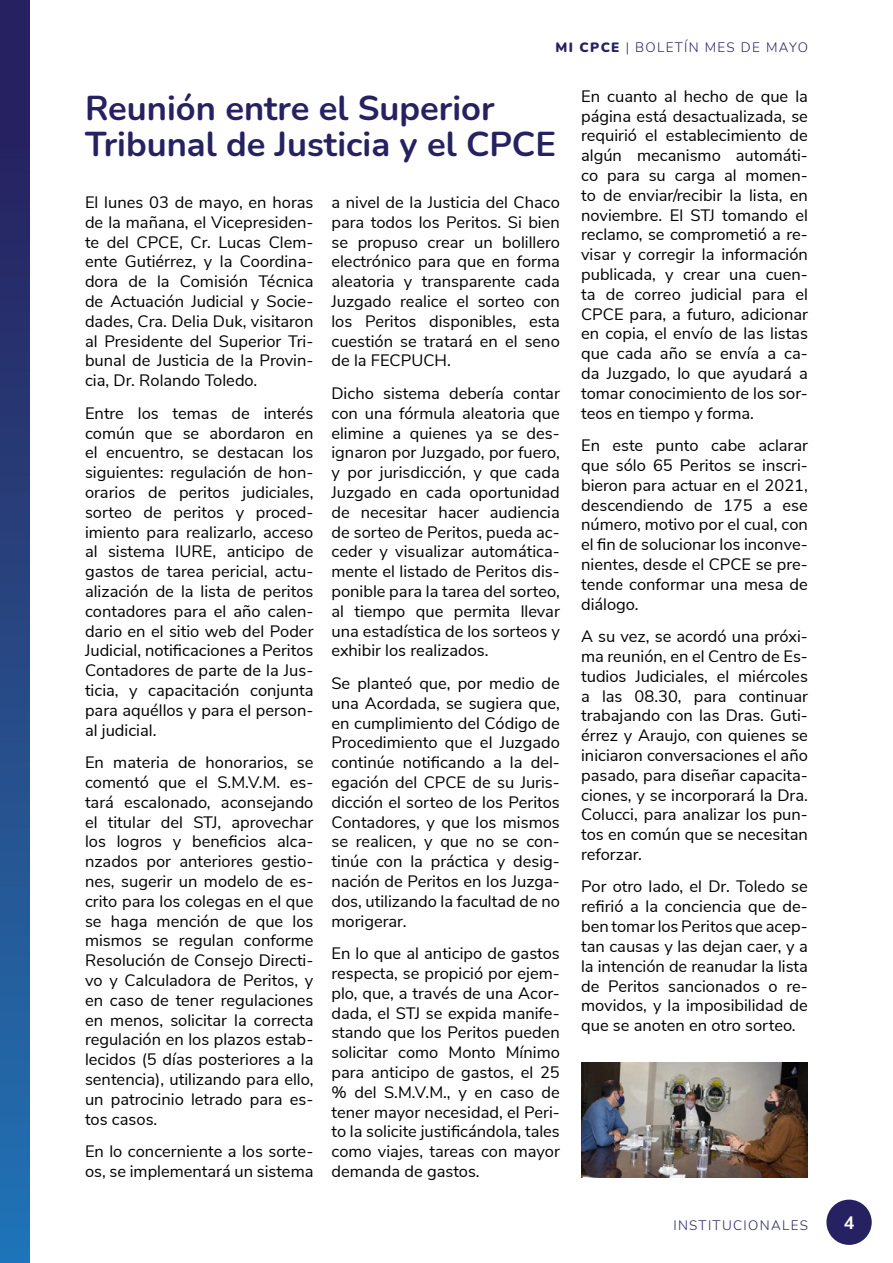
<style>
.page{position:relative;width:893px;height:1263px;background:#fff}
.page>*{position:absolute;margin:0;border:0;box-sizing:border-box;transform-origin:0 0}
.t1{font:700 34.5px/36px "Nunito";color:#262262}
.t2{font:700 18px "Nunito Sans";color:#fff}
.t3{font:16.5px/19.8px "Nunito Sans";color:#000;text-align:justify}
.t4{font:300 13.5px "Nunito";letter-spacing:.1em;color:#262262}
.s1{font-weight:900}
</style>
<div class="page">
<div style="left:826px;top:1199px;width:46px;height:46px;background:#262262;border-radius:50%"></div>
<div style="left:0;top:0;width:29px;height:1263px;background:linear-gradient(to bottom,#291a57,#2373b3)"></div>
<img style="left:581px;top:1062px;width:227px;height:115px">
<p class="t4" style="left:555px;top:38px;width:254px"><span class="s1">MI CPCE</span> | BOLETÍN MES DE MAYO</p>
<h1 class="t1" style="left:85px;top:89px;width:472px">Reunión entre el Superior<br>Tribunal de Justicia y el CPCE</h1>
<p class="t3" style="left:85px;top:191px;width:230px">El lunes 03 de mayo, en horas de la mañana, el Vicepresiden&shy;te del CPCE, Cr. Lucas Clem&shy;ente Gutiérrez, y la Coordina&shy;dora de la Comisión Técnica de Actuación Judicial y Socie&shy;dades, Cra. Delia Duk, visitaron al Presidente del Superior Tri&shy;bunal de Justicia de la Provin&shy;cia, Dr. Rolando Toledo.</p>
<p class="t3" style="left:85px;top:402px;width:230px">Entre los temas de interés común que se abordaron en el encuentro, se destacan los siguientes: regulación de hon&shy;orarios de peritos judiciales, sorteo de peritos y proced&shy;imiento para realizarlo, acceso al sistema IURE, anticipo de gastos de tarea pericial, actu&shy;alización de la lista de peritos contadores para el año calen&shy;dario en el sitio web del Poder Judicial, notificaciones a Peritos Contadores de parte de la Jus&shy;ticia, y capacitación conjunta para aquéllos y para el person&shy;al judicial.</p>
<p class="t3" style="left:85px;top:751px;width:230px">En materia de honorarios, se comentó que el S.M.V.M. es&shy;tará escalonado, aconsejando el titular del STJ, aprovechar los logros y beneficios alca&shy;nzados por anteriores gestio&shy;nes, sugerir un modelo de es&shy;crito para los colegas en el que se haga mención de que los mismos se regulan conforme Resolución de Consejo Directi&shy;vo y Calculadora de Peritos, y en caso de tener regulaciones en menos, solicitar la correcta regulación en los plazos estab&shy;lecidos (5 días posteriores a la sentencia), utilizando para ello, un patrocinio letrado para es&shy;tos casos.</p>
<p class="t3" style="left:85px;top:1140px;width:230px">En lo concerniente a los sorte&shy;os, se implementará un sistema</p>
<p class="t3" style="left:331px;top:191px;width:230px">a nivel de la Justicia del Chaco para todos los Peritos. Si bien se propuso crear un bolillero electrónico para que en forma aleatoria y transparente cada Juzgado realice el sorteo con los Peritos disponibles, esta cuestión se tratará en el seno de la FECPUCH.</p>
<p class="t3" style="left:331px;top:382px;width:230px">Dicho sistema debería contar con una fórmula aleatoria que elimine a quienes ya se des&shy;ignaron por Juzgado, por fuero, y por jurisdicción, y que cada Juzgado en cada oportunidad de necesitar hacer audiencia de sorteo de Peritos, pueda ac&shy;ceder y visualizar automática&shy;mente el listado de Peritos dis&shy;ponible para la tarea del sorteo, al tiempo que permita llevar una estadística de los sorteos y exhibir los realizados.</p>
<p class="t3" style="left:331px;top:672px;width:230px">Se planteó que, por medio de una Acordada, se sugiera que, en cumplimiento del Código de Procedimiento que el Juzgado continúe notificando a la del&shy;egación del CPCE de su Juris&shy;dicción el sorteo de los Peritos Contadores, y que los mismos se realicen, y que no se con&shy;tinúe con la práctica y desig&shy;nación de Peritos en los Juzga&shy;dos, utilizando la facultad de no morigerar.</p>
<p class="t3" style="left:331px;top:942px;width:230px">En lo que al anticipo de gastos respecta, se propició por ejem&shy;plo, que, a través de una Acor&shy;dada, el STJ se expida manife&shy;stando que los Peritos pueden solicitar como Monto Mínimo para anticipo de gastos, el 25 % del S.M.V.M., y en caso de tener mayor necesidad, el Peri&shy;to la solicite justificándola, tales como viajes, tareas con mayor demanda de gastos.</p>
<p class="t3" style="left:581px;top:85px;width:228px">En cuanto al hecho de que la página está desactualizada, se requirió el establecimiento de algún mecanismo automáti&shy;co para su carga al momen&shy;to de enviar/recibir la lista, en noviembre. El STJ tomando el reclamo, se comprometió a re&shy;visar y corregir la información publicada, y crear una cuen&shy;ta de correo judicial para el CPCE para, a futuro, adicionar en copia, el envío de las listas que cada año se envía a ca&shy;da Juzgado, lo que ayudará a tomar conocimiento de los sor&shy;teos en tiempo y forma.</p>
<p class="t3" style="left:581px;top:434px;width:228px">En este punto cabe aclarar que sólo 65 Peritos se inscri&shy;bieron para actuar en el 2021, descendiendo de 175 a ese número, motivo por el cual, con el fin de solucionar los inconve&shy;nientes, desde el CPCE se pre&shy;tende conformar una mesa de diálogo.</p>
<p class="t3" style="left:581px;top:625px;width:228px">A su vez, se acordó una próxi&shy;ma reunión, en el Centro de Es&shy;tudios Judiciales, el miércoles a las 08.30, para continuar trabajando con las Dras. Guti&shy;érrez y Araujo, con quienes se iniciaron conversaciones el año pasado, para diseñar capacita&shy;ciones, y se incorporará la Dra.<br>Colucci, para analizar los pun&shy;tos en común que se necesitan reforzar.</p>
<p class="t3" style="left:581px;top:876px;width:228px">Por otro lado, el Dr. Toledo se refirió a la conciencia que de&shy;ben tomar los Peritos que acep&shy;tan causas y las dejan caer, y a la intención de reanudar la lista de Peritos sancionados o re&shy;movidos, y la imposibilidad de que se anoten en otro sorteo.</p>
<p class="t4" style="left:673px;top:1216px;width:136px">INSTITUCIONALES</p>
<p class="t2" style="left:844px;top:1209px;width:12px">4</p>
</div>
